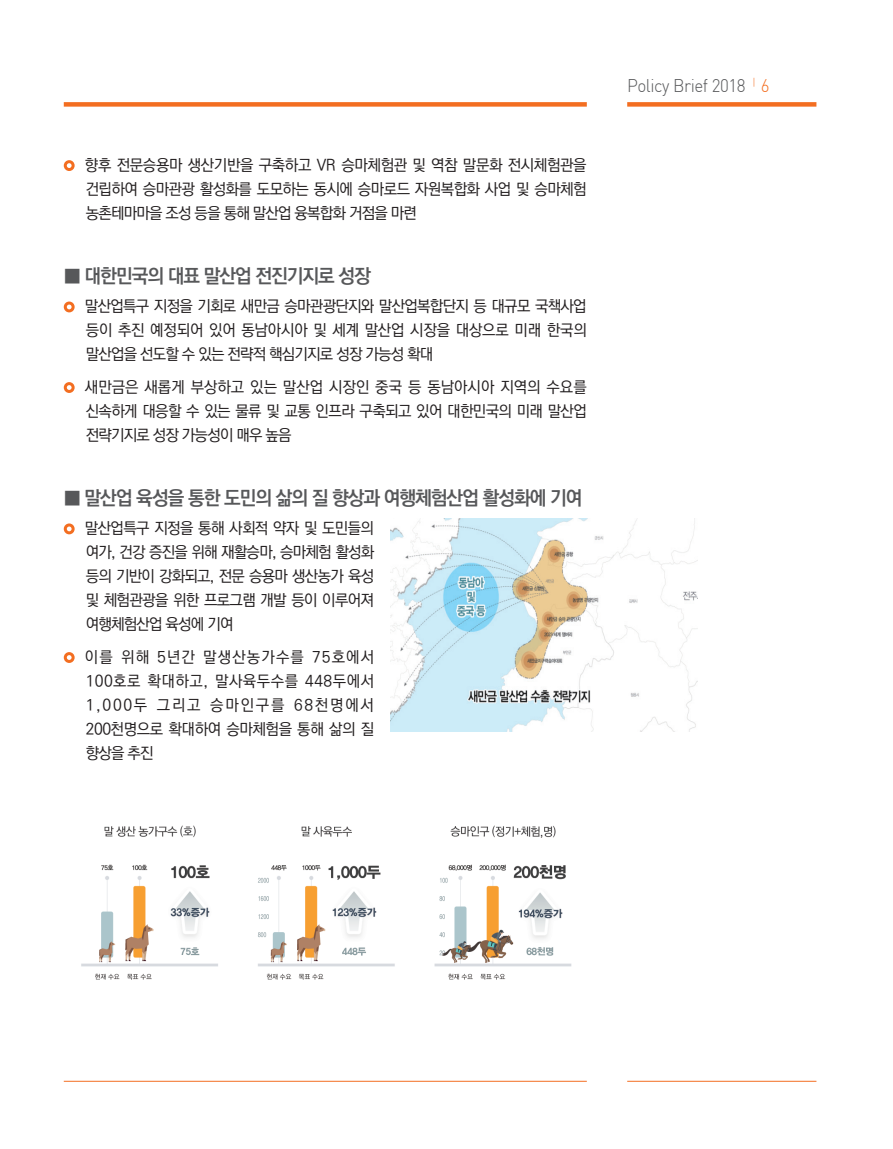
<style>
.page{position:relative;width:893px;height:1149px;background:#fff}
.page>*{position:absolute;margin:0;border:0;box-sizing:border-box;transform-origin:0 0}
.t1{font:700 19.5px "Ko Pub Dotum";letter-spacing:-.05em;color:#57585a}
.t2{font:300 18px "DIN";letter-spacing:-.025em;color:#57585a;scale:.95 1}
.t3{font:500 15.75px/24px "Ko Pub Dotum";letter-spacing:-.04em;color:#231f20;text-align:justify}
.s1{font-family:"Dinlig";font-weight:400;color:#f36e21}
</style>
<div class="page">
<div style="left:64px;top:102px;width:523px;height:5px;background:#f36e21"></div>
<div style="left:627px;top:102px;width:189px;height:5px;background:#f36e21"></div>
<hr style="left:64px;top:1080px;width:523px;height:1px;background:#f36e21">
<hr style="left:627px;top:1080px;width:189px;height:1px;background:#f36e21">
<div style="left:64px;top:160px;width:11px;height:11px;border:3px solid #f36e21;border-radius:50%"></div>
<div style="left:64px;top:301px;width:11px;height:11px;border:3px solid #f36e21;border-radius:50%"></div>
<div style="left:64px;top:382px;width:11px;height:11px;border:3px solid #f36e21;border-radius:50%"></div>
<div style="left:64px;top:523px;width:11px;height:11px;border:3px solid #f36e21;border-radius:50%"></div>
<div style="left:64px;top:652px;width:11px;height:10px;border:3px solid #f36e21;border-radius:50%"></div>
<img style="left:81px;top:825px;width:491px;height:155px">
<img style="left:391px;top:518px;width:306px;height:213px">
<p class="t3" style="left:85px;top:154px;width:503px">향후 전문승용마 생산기반을 구축하고 VR 승마체험관 및 역참 말문화 전시체험관을 건립하여 승마관광 활성화를 도모하는 동시에 승마로드 자원복합화 사업 및 승마체험 농촌테마마을 조성 등을 통해 말산업 융복합화 거점을 마련</p>
<p class="t1" style="left:64px;top:266px;width:309px">■ 대한민국의 대표 말산업 전진기지로 성장</p>
<p class="t3" style="left:85px;top:295px;width:503px">말산업특구 지정을 기회로 새만금 승마관광단지와 말산업복합단지 등 대규모 국책사업 등이 추진 예정되어 있어 동남아시아 및 세계 말산업 시장을 대상으로 미래 한국의 말산업을 선도할 수 있는 전략적 핵심기지로 성장 가능성 확대</p>
<p class="t3" style="left:85px;top:375px;width:503px">새만금은 새롭게 부상하고 있는 말산업 시장인 중국 등 동남아시아 지역의 수요를 신속하게 대응할 수 있는 물류 및 교통 인프라 구축되고 있어 대한민국의 미래 말산업 전략기지로 성장 가능성이 매우 높음</p>
<p class="t1" style="left:64px;top:488px;width:520px">■ 말산업 육성을 통한 도민의 삶의 질 향상과 여행체험산업 활성화에 기여</p>
<p class="t3" style="left:85px;top:517px;width:291px">말산업특구 지정을 통해 사회적 약자 및 도민들의 여가, 건강 증진을 위해 재활승마, 승마체험 활성화 등의 기반이 강화되고, 전문 승용마 생산농가 육성 및 체험관광을 위한 프로그램 개발 등이 이루어져 여행체험산업 육성에 기여</p>
<p class="t3" style="left:85px;top:645px;width:291px">이를 위해 5년간 말생산농가수를 75호에서 100호로 확대하고, 말사육두수를 448두에서 1,000두 그리고 승마인구를 68천명에서 200천명으로 확대하여 승마체험을 통해 삶의 질 향상을 추진</p>
<p class="t2" style="left:627px;top:74px;width:151px">Policy Brief 2018 <sup>|</sup> <span class="s1">6</span></p>
</div>
